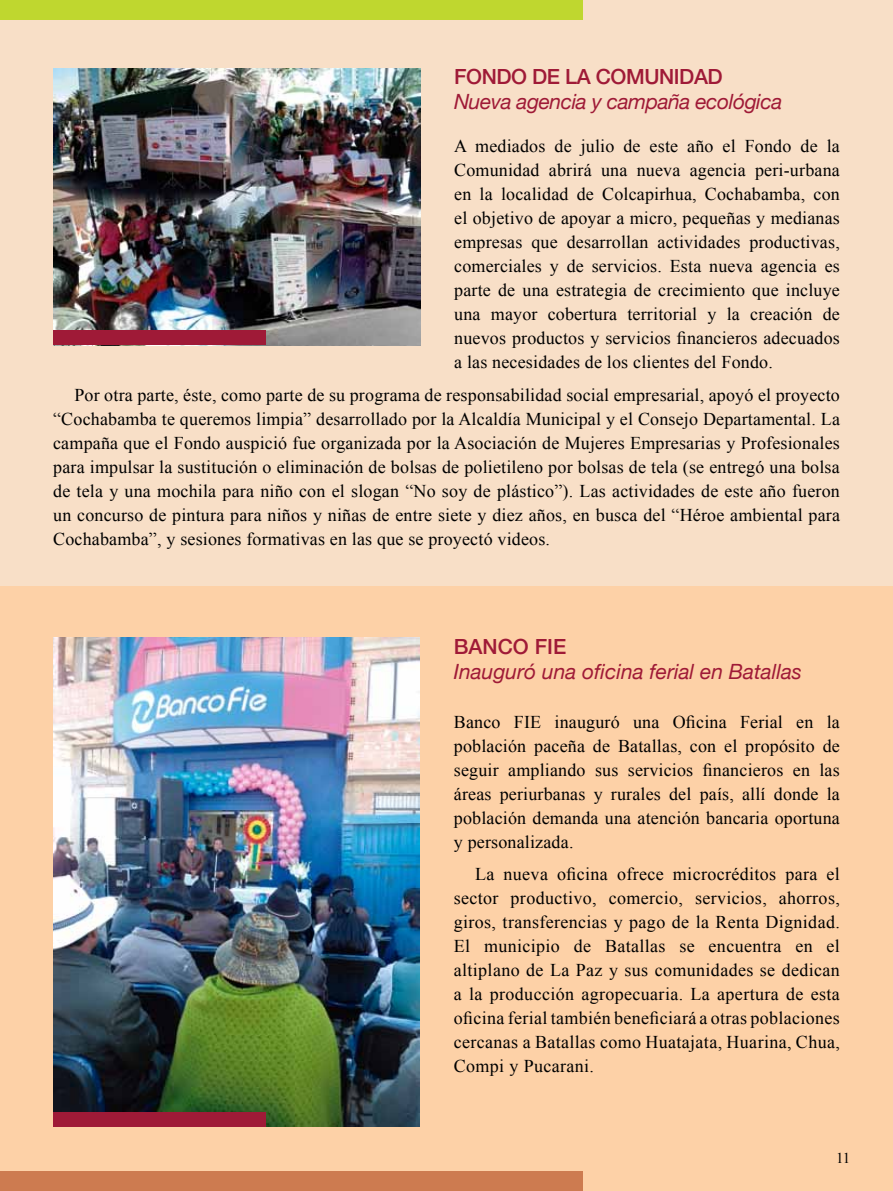
<style>
.page{position:relative;width:893px;height:1191px;background:#f8dfc7}
.page>*{position:absolute;margin:0;border:0;box-sizing:border-box;transform-origin:0 0}
.t1{font:italic 21px "Helvetica Neue";color:#9f1a37}
.t2{font:italic 21px "Helvetica Neue";letter-spacing:-.02em;color:#9f1a37}
.t3{font:500 21px "Helvetica Neue LT Std";letter-spacing:-.02em;color:#9f1a37}
.t4{font:500 21px "Helvetica Neue LT Std";color:#9f1a37}
.t5{font:18px/24px "Times New Roman";letter-spacing:.01em;color:#000;text-align:justify}
.t6{font:15px "Times New Roman";color:#000}
</style>
<div class="page">
<div style="left:0;top:587px;width:893px;height:604px;background:#fdd1a7"></div>
<img style="left:53px;top:69px;width:367px;height:276px">
<div style="left:53px;top:330px;width:213px;height:15px;background:#9f1a37"></div>
<img style="left:53px;top:638px;width:367px;height:488px">
<div style="left:53px;top:1112px;width:213px;height:14px;background:#9f1a37"></div>
<div style="left:0;top:0;width:583px;height:19px;background:#bfd72f"></div>
<div style="left:0;top:1171px;width:583px;height:20px;background:#cd7b50"></div>
<p class="t3" style="left:454px;top:64px;width:270px">FONDO DE LA COMUNIDAD</p>
<p class="t2" style="left:454px;top:89px;width:330px">Nueva agencia y campaña ecológica</p>
<p class="t5" style="left:454px;top:134px;width:387px">A mediados de julio de este año el Fondo de la Comunidad abrirá una nueva agencia peri-urbana en la localidad de Colcapirhua, Cochabamba, con el objetivo de apoyar a micro, pequeñas y medianas empresas que desarrollan actividades productivas, comerciales y de servicios. Esta nueva agencia es parte de una estrategia de crecimiento que incluye una mayor cobertura territorial y la creación de nuevos productos y servicios financieros adecuados a las necesidades de los clientes del Fondo.</p>
<p class="t5" style="left:53px;top:382px;width:788px;text-indent:21px">Por otra parte, éste, como parte de su programa de responsabilidad social empresarial, apoyó el proyecto “Cochabamba te queremos limpia” desarrollado por la Alcaldía Municipal y el Consejo Departamental. La campaña que el Fondo auspició fue organizada por la Asociación de Mujeres Empresarias y Profesionales para impulsar la sustitución o eliminación de bolsas de polietileno por bolsas de tela (se entregó una bolsa de tela y una mochila para niño con el slogan “No soy de plástico”). Las actividades de este año fueron un concurso de pintura para niños y niñas de entre siete y diez años, en busca del “Héroe ambiental para Cochabamba”, y sesiones formativas en las que se proyectó videos.</p>
<p class="t4" style="left:454px;top:633px;width:114px">BANCO FIE</p>
<p class="t1" style="left:454px;top:659px;width:350px">Inauguró una oficina ferial en Batallas</p>
<p class="t5" style="left:454px;top:709px;width:388px">Banco FIE inauguró una Oficina Ferial en la población paceña de Batallas, con el propósito de seguir ampliando sus servicios financieros en las áreas periurbanas y rurales del país, allí donde la población demanda una atención bancaria oportuna y personalizada.</p>
<p class="t5" style="left:454px;top:862px;width:388px;text-indent:21px">La nueva oficina ofrece microcréditos para el sector productivo, comercio, servicios, ahorros, giros, transferencias y pago de la Renta Dignidad.<br>El municipio de Batallas se encuentra en el altiplano de La Paz y sus comunidades se dedican a la producción agropecuaria. La apertura de esta oficina ferial también beneficiará a otras poblaciones cercanas a Batallas como Huatajata, Huarina, Chua, Compi y Pucarani.</p>
<p class="t6" style="left:836px;top:1148px;width:16px">11</p>
</div>
